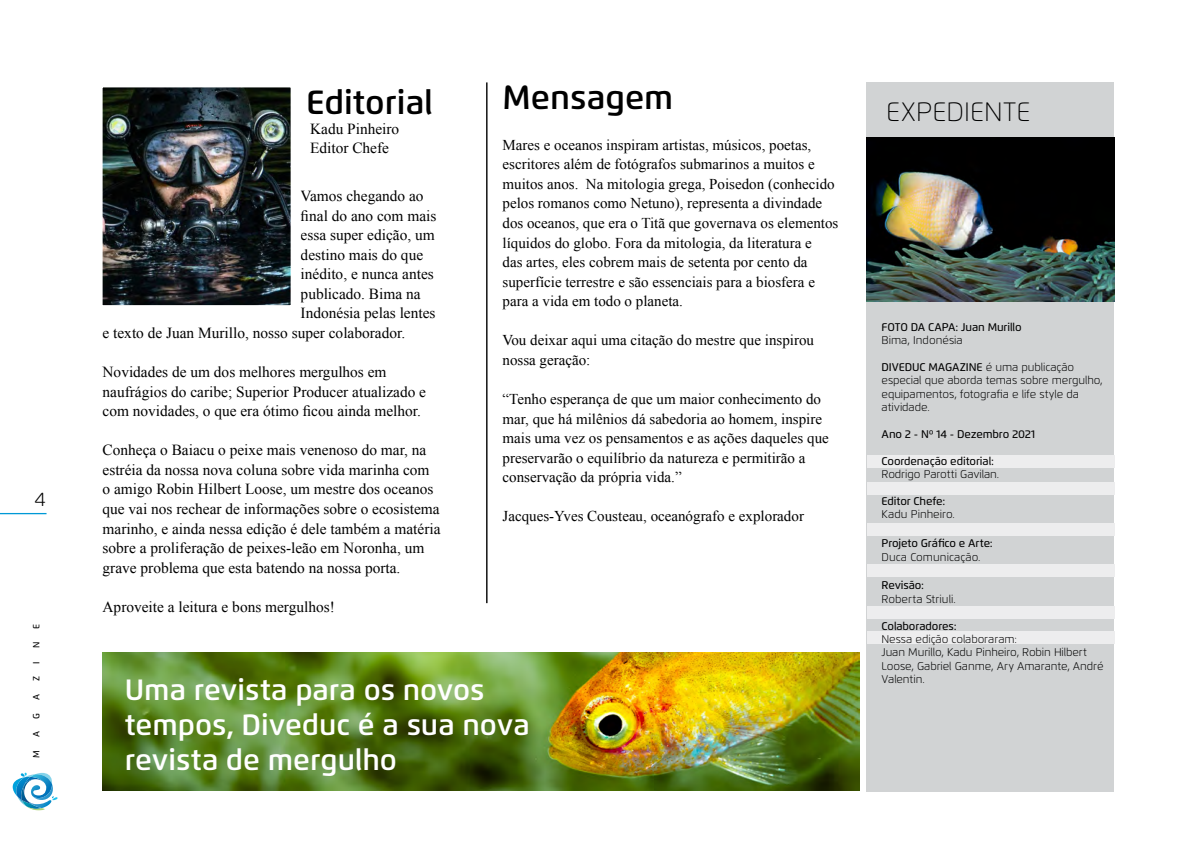
<style>
.page{position:relative;width:1191px;height:842px;background:#fff}
.page>*{position:absolute;margin:0;border:0;box-sizing:border-box;transform-origin:0 0}
.t1{font:600 33.5px "Flexo";color:#000}
.t2{font:600 29.3px/34.9px "Flexo";color:#fff}
.t3{font:100 26.5px "Flexo";color:#000}
.t4{font:300 19.4px "Flexo";color:#000}
.t5{font:15.4px/19.6px "Times New Roman";color:#000}
.t6{font:15px/19.6px "Times New Roman";color:#000}
.t7{font:300 11.2px/13.4px "Flexo";letter-spacing:-.01em;color:#000}
.t8{font:500 11.2px "Flexo";letter-spacing:-.01em;color:#000}
.t9{font:500 9.1px "Flexo";color:#000}
.s1{font-weight:500}
</style>
<div class="page">
<hr style="left:0;top:513px;width:47px;height:1px;background:#0099d6">
<svg style="left:13px;top:772px;width:45px;height:38px"></svg>
<div style="left:866px;top:82px;width:248px;height:709px;background:#d1d3d4"></div>
<div style="left:867px;top:606px;width:247px;height:12px;background:#ededee"></div>
<div style="left:867px;top:564px;width:247px;height:13px;background:#ededee"></div>
<div style="left:867px;top:632px;width:247px;height:12px;background:#ededee"></div>
<div style="left:867px;top:483px;width:247px;height:12px;background:#ededee"></div>
<div style="left:867px;top:456px;width:247px;height:12px;background:#ededee"></div>
<img style="left:866px;top:138px;width:248px;height:164px">
<img style="left:104px;top:88px;width:186px;height:216px">
<div style="left:93px;top:77px;width:208px;height:238px;border:10px solid #fff"></div>
<hr style="left:486px;top:82px;width:1px;height:521px;background:#000">
<img style="left:103px;top:652px;width:756px;height:139px">
<div style="left:867px;top:523px;width:247px;height:12px;background:#ededee"></div>
<p class="t4" style="left:34px;top:487px;width:13px">4</p>
<p class="t9" style="left:31px;top:629px;width:6px;rotate:-90deg">E</p>
<p class="t9" style="left:31px;top:648px;width:8px;rotate:-90deg">N</p>
<p class="t9" style="left:31px;top:663px;width:4px;rotate:-90deg">I</p>
<p class="t9" style="left:31px;top:681px;width:7px;rotate:-90deg">Z</p>
<p class="t9" style="left:31px;top:700px;width:8px;rotate:-90deg">A</p>
<p class="t9" style="left:31px;top:719px;width:7px;rotate:-90deg">G</p>
<p class="t9" style="left:31px;top:737px;width:8px;rotate:-90deg">A</p>
<p class="t9" style="left:31px;top:758px;width:9px;rotate:-90deg">M</p>
<h1 class="t1" style="left:306px;top:82px;width:128px">Editorial</h1>
<p class="t5" style="left:310px;top:119px;width:91px">Kadu Pinheiro<br>Editor Chefe</p>
<p class="t5" style="left:301px;top:186px;width:124px">Vamos chegando ao</p>
<p class="t5" style="left:301px;top:205px;width:137px">final do ano com mais</p>
<p class="t5" style="left:301px;top:225px;width:135px">essa super edição, um</p>
<p class="t5" style="left:301px;top:245px;width:124px">destino mais do que</p>
<p class="t5" style="left:301px;top:264px;width:135px">inédito, e nunca antes</p>
<p class="t5" style="left:301px;top:284px;width:121px">publicado. Bima na</p>
<p class="t5" style="left:301px;top:303px;width:136px">Indonésia pelas lentes</p>
<p class="t5" style="left:103px;top:323px;width:304px">e texto de Juan Murillo, nosso super colaborador.</p>
<p class="t5" style="left:103px;top:362px;width:325px">Novidades de um dos melhores mergulhos em naufrágios do caribe; Superior Producer atualizado e com novidades, o que era ótimo ficou ainda melhor.</p>
<p class="t5" style="left:103px;top:440px;width:339px">Conheça o Baiacu o peixe mais venenoso do mar, na estréia da nossa nova coluna sobre vida marinha com o amigo Robin Hilbert Loose, um mestre dos oceanos que vai nos rechear de informações sobre o ecosistema marinho, e ainda nessa edição é dele também a matéria sobre a proliferação de peixes-leão em Noronha, um grave problema que esta batendo na nossa porta.</p>
<p class="t5" style="left:103px;top:597px;width:234px">Aproveite a leitura e bons mergulhos!</p>
<h1 class="t1" style="left:502px;top:77px;width:172px">Mensagem</h1>
<p class="t6" style="left:502px;top:135px;width:337px">Mares e oceanos inspiram artistas, músicos, poetas, escritores além de fotógrafos submarinos a muitos e muitos anos. Na mitologia grega, Poisedon (conhecido pelos romanos como Netuno), representa a divindade dos oceanos, que era o Titã que governava os elementos líquidos do globo. Fora da mitologia, da literatura e<br>das artes, eles cobrem mais de setenta por cento da superfície terrestre e são essenciais para a biosfera e para a vida em todo o planeta.</p>
<p class="t6" style="left:502px;top:330px;width:313px">Vou deixar aqui uma citação do mestre que inspirou nossa geração:</p>
<p class="t6" style="left:502px;top:389px;width:328px">“Tenho esperança de que um maior conhecimento do mar, que há milênios dá sabedoria ao homem, inspire mais uma vez os pensamentos e as ações daqueles que preservarão o equilíbrio da natureza e permitirão a conservação da própria vida.”</p>
<p class="t6" style="left:502px;top:506px;width:303px">Jacques-Yves Cousteau, oceanógrafo e explorador</p>
<h2 class="t2" style="left:125px;top:672px;width:406px">Uma revista para os novos tempos, Diveduc é a sua nova revista de mergulho</h2>
<h3 class="t3" style="left:886px;top:96px;width:146px">EXPEDIENTE</h3>
<p class="t8" style="left:881px;top:320px;width:142px">FOTO DA CAPA: Juan Murillo</p>
<p class="t7" style="left:881px;top:333px;width:83px">Bima, Indonésia</p>
<p class="t7" style="left:881px;top:360px;width:223px"><span class="s1">DIVEDUC MAGAZINE</span> é uma publicação especial que aborda temas sobre mergulho, equipamentos, fotografia e life style da atividade.</p>
<p class="t8" style="left:881px;top:427px;width:155px">Ano 2 - Nº 14 - Dezembro 2021</p>
<p class="t8" style="left:881px;top:454px;width:114px">Coordenação editorial:</p>
<p class="t7" style="left:881px;top:467px;width:119px">Rodrigo Parotti Gavilan.</p>
<p class="t8" style="left:881px;top:494px;width:65px">Editor Chefe:</p>
<p class="t7" style="left:881px;top:508px;width:75px">Kadu Pinheiro.</p>
<p class="t8" style="left:881px;top:536px;width:113px">Projeto Gráfico e Arte:</p>
<p class="t7" style="left:881px;top:550px;width:101px">Duca Comunicação.</p>
<p class="t8" style="left:881px;top:579px;width:44px">Revisão:</p>
<p class="t7" style="left:881px;top:592px;width:76px">Roberta Striuli.</p>
<p class="t8" style="left:881px;top:619px;width:77px">Colaboradores:</p>
<p class="t7" style="left:881px;top:632px;width:223px">Nessa edição colaboraram:<br>Juan Murillo, Kadu Pinheiro, Robin Hilbert<br>Loose, Gabriel Ganme, Ary Amarante, André<br>Valentin.</p>
</div>
